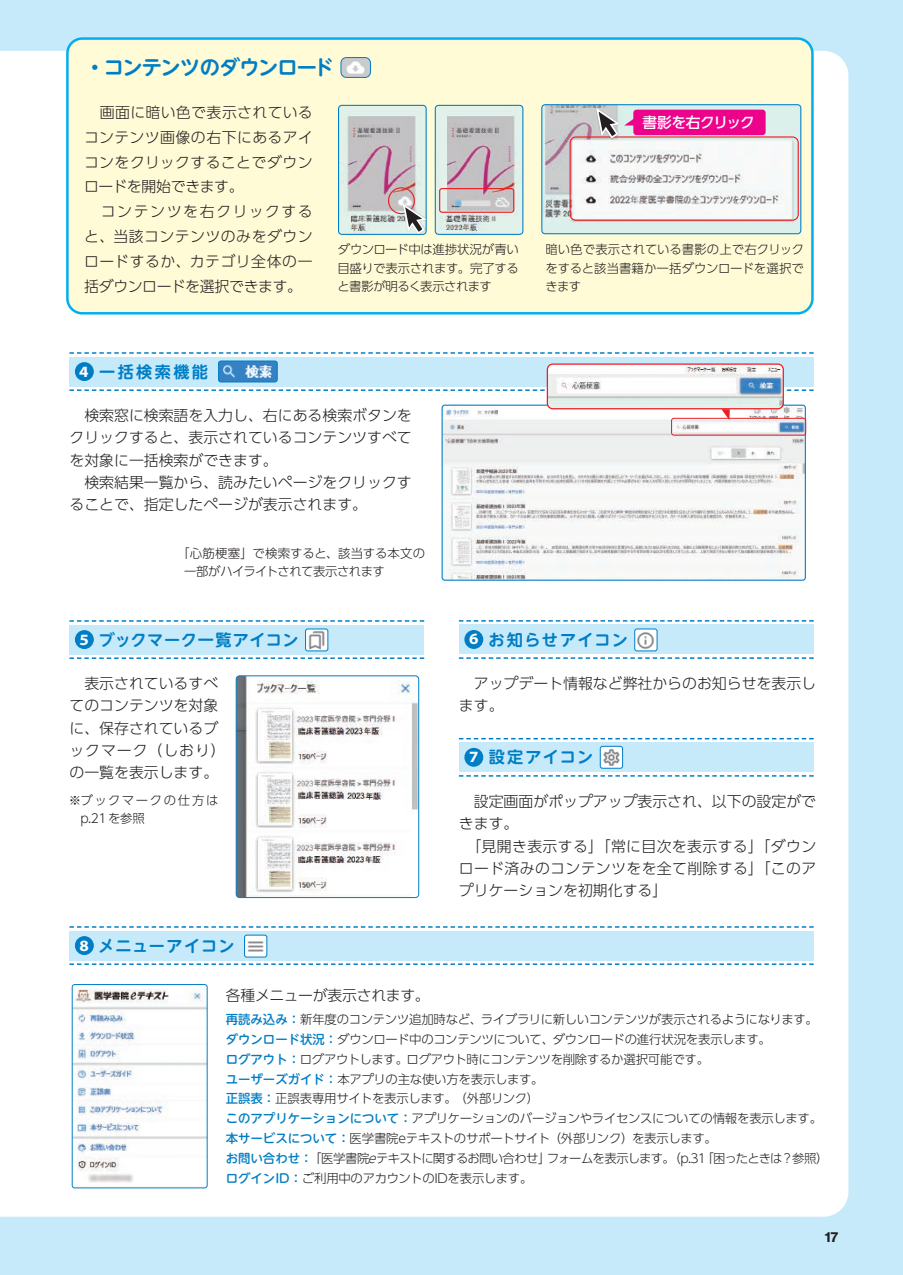
<style>
.page{position:relative;width:903px;height:1275px;background:#c6eafa}
.page>*{position:absolute;margin:0;border:0;box-sizing:border-box;transform-origin:0 0}
.t1{font:700 20.3px "UD Shin M Go Pr 6 De";letter-spacing:-.05em;color:#007ec5}
.t2{font:700 16.1px "UD Shin M Go Pr 6 De";letter-spacing:.075em;color:#007ec5}
.t3{font:700 16.1px "UD Shin M Go Pr 6 De";letter-spacing:.03em;color:#007ec5}
.t4{font:700 semi-expanded 15.75px "Myriad Pro";color:#fff}
.t5{font:300 14.88px/24.8px "UD Shin Go Pr 6";letter-spacing:.025em;color:#231f20}
.t6{font:300 14.88px/22.4px "UD Shin Go Pr 6";color:#231f20}
.t7{font:300 14.88px "UD Shin Go Pr 6";letter-spacing:-.025em;color:#231f20}
.t8{font:500 14.7px "UD Shin Go Pr 6";letter-spacing:-.035em;color:#fff}
.t9{font:13.65px "N Haas Grotesk TX Pro 75 Bd";color:#231f20}
.t10{font:300 12.42px/18.6px "UD Shin Go Pr 6";letter-spacing:-.025em;color:#231f20;text-align:justify}
.t11{font:300 12.42px "UD Shin Go Pr 6";letter-spacing:-.055em;color:#231f20}
.t12{font:300 12.42px/18.6px "UD Shin Go Pr 6";letter-spacing:.12em;color:#231f20}
.t13{font:300 12.42px "UD Shin Go Pr 6";letter-spacing:-.075em;color:#231f20}
.t14{font:300 12.42px "UD Shin Go Pr 6";letter-spacing:-.08em;color:#231f20}
.t15{font:500 12.42px "UD Shin M Go Pr 6";color:#007ec5}
.s1{font-family:"UD Shin M Go Pr 6";font-weight:500;color:#007ec5}
.s2{font-style:italic}
</style>
<div class="page">
<div style="left:0;top:51px;width:848px;height:1166px;background:#fff"></div>
<div style="left:67px;top:39px;width:745px;height:274px;background:#fffbd6;border-radius:15px"></div>
<div style="left:66px;top:37px;width:748px;height:278px;border:2px solid #00aeef;border-radius:15px"></div>
<img style="left:338px;top:105px;width:88px;height:129px">
<div style="left:338px;top:105px;width:89px;height:130px;border:1px solid #007ec5;border-radius:3px"></div>
<img style="left:435px;top:105px;width:88px;height:129px">
<div style="left:435px;top:105px;width:88px;height:130px;border:1px solid #007ec5;border-radius:3px"></div>
<img style="left:342px;top:58px;width:28px;height:19px">
<div style="left:340px;top:57px;width:31px;height:21px;border:1px solid #007ec5;border-radius:5px"></div>
<img style="left:543px;top:105px;width:258px;height:128px">
<div style="left:541px;top:104px;width:260px;height:130px;border:1px solid #007ec5;border-radius:3px"></div>
<div style="left:569px;top:136px;width:230px;height:85px;border:1px solid #ee1d23;border-radius:6px"></div>
<div style="left:439px;top:188px;width:75px;height:25px;border:1px solid #ee1d23;border-radius:2px"></div>
<div style="left:388px;top:187px;width:27px;height:27px;border:1px solid #ee1d23;border-radius:50%"></div>
<svg style="left:401px;top:201px;width:26px;height:34px"></svg>
<div style="left:69px;top:357px;width:745px;height:29px;background:#c6eafa"></div>
<div style="left:69px;top:625px;width:355px;height:29px;background:#c6eafa"></div>
<div style="left:459px;top:625px;width:355px;height:29px;background:#c6eafa"></div>
<div style="left:459px;top:742px;width:355px;height:30px;background:#c6eafa"></div>
<div style="left:69px;top:931px;width:745px;height:29px;background:#c6eafa"></div>
<svg style="left:69px;top:352px;width:745px;height:2px"></svg>
<svg style="left:69px;top:620px;width:355px;height:2px"></svg>
<svg style="left:459px;top:620px;width:355px;height:2px"></svg>
<svg style="left:459px;top:738px;width:355px;height:1px"></svg>
<svg style="left:69px;top:926px;width:745px;height:2px"></svg>
<svg style="left:69px;top:389px;width:745px;height:2px"></svg>
<svg style="left:69px;top:657px;width:355px;height:2px"></svg>
<svg style="left:459px;top:657px;width:355px;height:2px"></svg>
<svg style="left:459px;top:775px;width:355px;height:2px"></svg>
<svg style="left:69px;top:963px;width:745px;height:2px"></svg>
<div style="left:76px;top:363px;width:17px;height:17px;background:#007ec5;border-radius:50%"></div>
<div style="left:75px;top:362px;width:19px;height:19px;border:1px solid #007ec5;border-radius:50%"></div>
<div style="left:76px;top:631px;width:17px;height:17px;background:#007ec5;border-radius:50%"></div>
<div style="left:75px;top:630px;width:19px;height:19px;border:1px solid #007ec5;border-radius:50%"></div>
<div style="left:465px;top:631px;width:18px;height:17px;background:#007ec5;border-radius:50%"></div>
<div style="left:464px;top:630px;width:19px;height:19px;border:1px solid #007ec5;border-radius:50%"></div>
<div style="left:465px;top:748px;width:18px;height:18px;background:#007ec5;border-radius:50%"></div>
<div style="left:464px;top:748px;width:19px;height:19px;border:1px solid #007ec5;border-radius:50%"></div>
<div style="left:76px;top:937px;width:17px;height:17px;background:#007ec5;border-radius:50%"></div>
<div style="left:75px;top:936px;width:19px;height:19px;border:1px solid #007ec5;border-radius:50%"></div>
<img style="left:443px;top:407px;width:361px;height:172px">
<div style="left:441px;top:405px;width:365px;height:176px;border:1px solid #007ec5;border-radius:3px"></div>
<img style="left:236px;top:676px;width:183px;height:221px">
<div style="left:236px;top:675px;width:183px;height:223px;border:1px solid #007ec5;border-radius:3px"></div>
<img style="left:72px;top:984px;width:135px;height:204px">
<div style="left:72px;top:984px;width:135px;height:204px;border:1px solid #007ec5;border-radius:3px"></div>
<img style="left:547px;top:365px;width:236px;height:44px">
<div style="left:547px;top:363px;width:237px;height:46px;border:1px solid #ee1d23;border-radius:5px"></div>
<div style="left:671px;top:418px;width:135px;height:18px;border:1px solid #ee1d23;border-radius:2px"></div>
<svg style="left:721px;top:409px;width:9px;height:11px"></svg>
<img style="left:220px;top:361px;width:57px;height:21px">
<div style="left:218px;top:361px;width:59px;height:21px;border:1px solid #007ec5;border-radius:2px"></div>
<img style="left:305px;top:629px;width:23px;height:22px">
<div style="left:305px;top:629px;width:23px;height:22px;border:1px solid #007ec5;border-radius:2px"></div>
<img style="left:636px;top:629px;width:21px;height:22px">
<div style="left:634px;top:629px;width:23px;height:22px;border:1px solid #007ec5;border-radius:2px"></div>
<img style="left:600px;top:746px;width:21px;height:21px">
<div style="left:600px;top:746px;width:23px;height:23px;border:1px solid #007ec5;border-radius:2px"></div>
<img style="left:244px;top:935px;width:23px;height:22px">
<div style="left:244px;top:935px;width:23px;height:22px;border:1px solid #007ec5;border-radius:2px"></div>
<div style="left:633px;top:110px;width:133px;height:25px;background:#ed028c;border-radius:3px"></div>
<svg style="left:595px;top:106px;width:43px;height:34px"></svg>
<h1 class="t1" style="left:85px;top:50px;width:251px">・コンテンツのダウンロード</h1>
<p class="t5" style="left:84px;top:99px;width:230px">　画面に暗い色で表示されているコンテンツ画像の右下にあるアイコンをクリックすることでダウンロードを開始できます。<br>　コンテンツを右クリックすると、当該コンテンツのみをダウンロードするか、カテゴリ全体の一括ダウンロードを選択できます。</p>
<p class="t8" style="left:643px;top:110px;width:114px">書影を右クリック</p>
<p class="t10" style="left:337px;top:240px;width:183px">ダウンロード中は進捗状況が青い目盛りで表示されます。完了すると書影が明るく表示されます</p>
<p class="t10" style="left:545px;top:240px;width:260px">暗い色で表示されている書影の上で右クリックをすると該当書籍か一括ダウンロードを選択できます</p>
<p class="t4" style="left:79px;top:361px;width:11px">4</p>
<p class="t2" style="left:99px;top:358px;width:110px">一括検索機能</p>
<p class="t6" style="left:69px;top:404px;width:344px">　検索窓に検索語を入力し、右にある検索ボタンをクリックすると、表示されているコンテンツすべてを対象に一括検索ができます。<br>　検索結果一覧から、読みたいページをクリックすることで、指定したページが表示されます。</p>
<p class="t10" style="left:184px;top:543px;width:243px;text-indent:-7px">「心筋梗塞」で検索すると、該当する本文の一部がハイライトされて表示されます</p>
<p class="t4" style="left:80px;top:629px;width:11px">5</p>
<p class="t3" style="left:99px;top:626px;width:201px">ブックマーク一覧アイコン</p>
<p class="t4" style="left:469px;top:629px;width:11px">6</p>
<p class="t2" style="left:488px;top:626px;width:141px">お知らせアイコン</p>
<p class="t6" style="left:69px;top:672px;width:158px">　表示されているすべてのコンテンツを対象に、保存されているブックマーク（しおり(の一覧を表示します。</p>
<p class="t6" style="left:459px;top:672px;width:359px">　アップデート情報など弊社からのお知らせを表示します。</p>
<p class="t5" style="left:459px;top:789px;width:359px;line-height:22.4px">　設定画面がポップアップ表示され、以下の設定ができます。<br>　「見開き表示する」「常に目次を表示する」「ダウンロード済みのコンテンツをを全て削除する」「このアプリケーションを初期化する「</p>
<p class="t2" style="left:489px;top:743px;width:106px">設定アイコン</p>
<p class="t4" style="left:469px;top:746px;width:11px">7</p>
<p class="t12" style="left:80px;top:790px;width:140px;text-indent:-12px">※ブックマークの仕方はp.21 を参照</p>
<p class="t4" style="left:80px;top:935px;width:11px">8</p>
<p class="t2" style="left:98px;top:932px;width:138px">メニューアイコン</p>
<p class="t7" style="left:226px;top:984px;width:206px">各種メニューが表示されます。</p>
<p class="t10" style="left:226px;top:1009px;width:594px"><span class="s1">再読み込み：</span>新年度のコンテンツ追加時など、ライブラリに新しいコンテンツが表示されるようになります。</p>
<p class="t10" style="left:226px;top:1029px;width:547px"><span class="s1">ダウンロード状況：</span>ダウンロード中のコンテンツについて、ダウンロードの進行状況を表示します。</p>
<p class="t10" style="left:226px;top:1049px;width:485px"><span class="s1">ログアウト：</span>ログアウトします。ログアウト時にコンテンツを削除するか選択可能です。</p>
<p class="t10" style="left:226px;top:1069px;width:319px"><span class="s1">ユーザーズガイド：</span>本アプリの主な使い方を表示します。</p>
<p class="t10" style="left:226px;top:1089px;width:315px"><span class="s1">正誤表：</span>正誤表専用サイトを表示します。（外部リンク(</p>
<p class="t10" style="left:226px;top:1109px;width:598px"><span class="s1">このアプリケーションについて：</span>アプリケーションのバージョンやライセンスについての情報を表示します。</p>
<p class="t10" style="left:226px;top:1128px;width:493px"><span class="s1">本サービスについて：</span>医学書院eテキストのサポートサイト（外部リンク）を表示します。</p>
<p class="t14" style="left:701px;top:1148px;width:129px">「困ったときは？参照(</p>
<p class="t15" style="left:226px;top:1148px;width:88px">お問い合わせ：</p>
<p class="t10" style="left:226px;top:1168px;width:308px"><span class="s1">ログインID：</span>ご利用中のアカウントのIDを表示します。</p>
<p class="t11" style="left:309px;top:1148px;width:243px">「医学書院<span class="s2">e</span>テキストに関するお問い合わせ」</p>
<p class="t13" style="left:547px;top:1148px;width:161px">フォームを表示します。（p.31</p>
<p class="t9" style="left:825px;top:1229px;width:15px">17</p>
</div>
